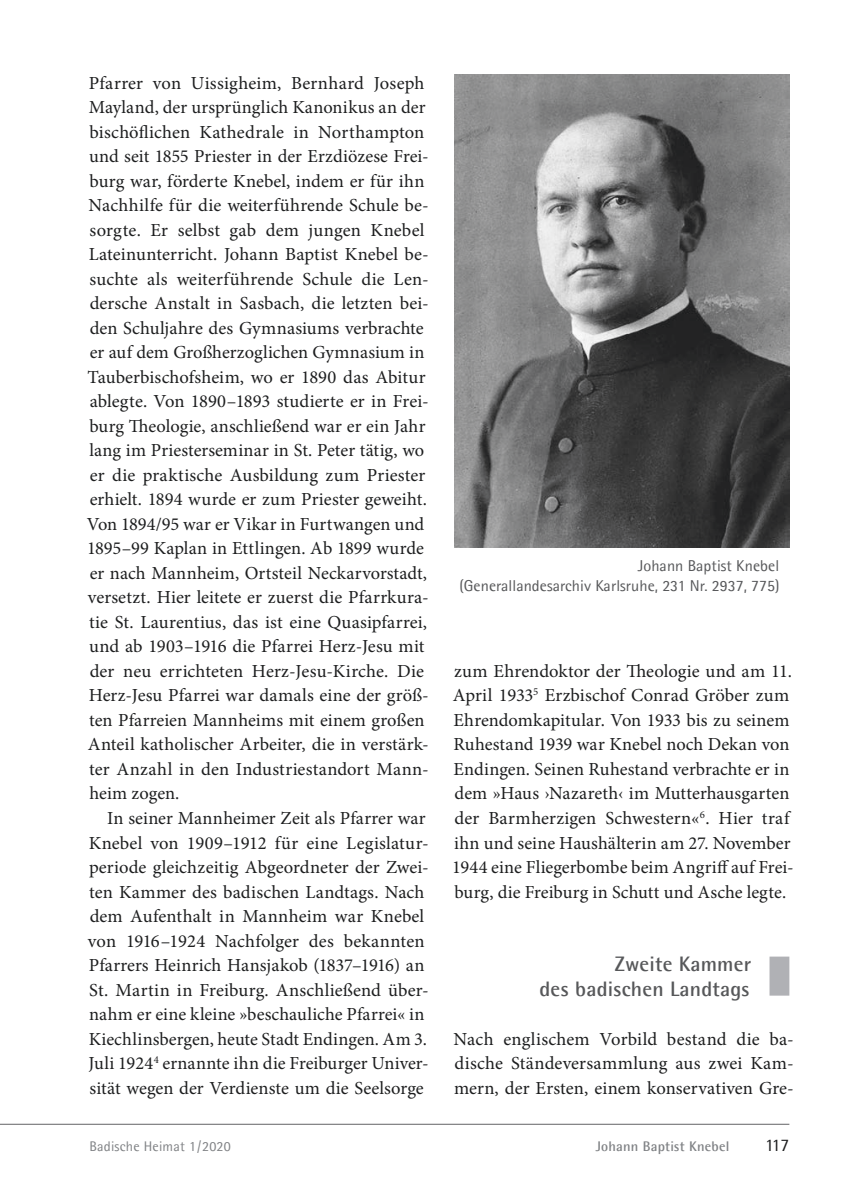
<style>
.page{position:relative;width:844px;height:1191px;background:#fff}
.page>*{position:absolute;margin:0;border:0;box-sizing:border-box;transform-origin:0 0}
.t1{font:700 21px/24.5px "Agfa Rotis Semisans";letter-spacing:.01em;color:#57585a;text-align:right}
.t2{font:18.38px/24.5px "Minion Pro";letter-spacing:.005em;color:#1d1e1f}
.t3{font:17.5px "Agfa Rotis Semisans";color:#1d1e1f}
.t4{font:15.75px/20.1px "Agfa Rotis Semisans";letter-spacing:.005em;color:#57585a;text-align:right}
.t5{font:14px "Agfa Rotis Semisans";letter-spacing:.015em;color:#808285}
.t6{font:700 14px "Agfa Rotis Semisans";letter-spacing:.015em;color:#808285}
</style>
<div class="page">
<hr style="left:0;top:1124px;width:789px;height:1px;background:#636366">
<div style="left:769px;top:956px;width:20px;height:39px;background:#b0b1b5"></div>
<img style="left:454px;top:74px;width:334px;height:473px">
<p class="t2" style="left:89px;top:72px;width:337px">Pfarrer von Uissigheim, Bernhard Joseph</p>
<p class="t2" style="left:89px;top:97px;width:338px">Mayland, der ursprünglich Kanonikus an der</p>
<p class="t2" style="left:89px;top:121px;width:336px">bischöflichen Kathedrale in Northampton</p>
<p class="t2" style="left:89px;top:146px;width:341px">und seit 1855 Priester in der Erzdiözese Frei-</p>
<p class="t2" style="left:89px;top:170px;width:336px">burg war, förderte Knebel, indem er für ihn</p>
<p class="t2" style="left:89px;top:195px;width:341px">Nachhilfe für die weiterführende Schule be-</p>
<p class="t2" style="left:90px;top:219px;width:336px">sorgte. Er selbst gab dem jungen Knebel</p>
<p class="t2" style="left:89px;top:244px;width:341px">Latein unterricht. Johann Baptist Knebel be-</p>
<p class="t2" style="left:90px;top:268px;width:340px">suchte als weiterführende Schule die Len-</p>
<p class="t2" style="left:90px;top:292px;width:340px">dersche Anstalt in Sasbach, die letzten bei-</p>
<p class="t2" style="left:90px;top:317px;width:335px">den Schuljahre des Gymnasiums verbrachte</p>
<p class="t2" style="left:90px;top:342px;width:336px">er auf dem Großherzoglichen Gymnasium in</p>
<p class="t2" style="left:87px;top:366px;width:339px">Tauberbischofsheim, wo er 1890 das Abitur</p>
<p class="t2" style="left:90px;top:391px;width:340px">ablegte. Von 1890–1893 studierte er in Frei-</p>
<p class="t2" style="left:89px;top:415px;width:337px">burg Theologie, anschließend war er ein Jahr</p>
<p class="t2" style="left:89px;top:440px;width:336px">lang im Priesterseminar in St. Peter tätig, wo</p>
<p class="t2" style="left:90px;top:464px;width:337px">er die praktische Ausbildung zum Priester</p>
<p class="t2" style="left:90px;top:489px;width:339px">erhielt. 1894 wurde er zum Priester geweiht.</p>
<p class="t2" style="left:87px;top:513px;width:339px">Von 1894/95 war er Vikar in Furtwangen und</p>
<p class="t2" style="left:87px;top:538px;width:338px">1895–99 Kaplan in Ettlingen. Ab 1899 wurde</p>
<p class="t2" style="left:90px;top:562px;width:339px">er nach Mannheim, Ortsteil Neckarvorstadt,</p>
<p class="t2" style="left:88px;top:587px;width:342px">versetzt. Hier leitete er zuerst die Pfarrkura-</p>
<p class="t2" style="left:89px;top:611px;width:339px">tie St. Laurentius, das ist eine Quasipfarrei,</p>
<p class="t2" style="left:89px;top:636px;width:337px">und ab 1903–1916 die Pfarrei Herz-Jesu mit</p>
<p class="t2" style="left:90px;top:660px;width:335px">der neu errichteten Herz-Jesu-Kirche. Die</p>
<p class="t2" style="left:89px;top:685px;width:341px">Herz-Jesu Pfarrei war damals eine der größ-</p>
<p class="t2" style="left:89px;top:709px;width:337px">ten Pfarreien Mannheims mit einem großen</p>
<p class="t2" style="left:88px;top:734px;width:342px">Anteil katholischer Arbeiter, die in verstärk-</p>
<p class="t2" style="left:89px;top:758px;width:341px">ter Anzahl in den Industriestandort Mann-</p>
<p class="t2" style="left:89px;top:783px;width:91px">heim zogen.</p>
<p class="t2" style="left:107px;top:807px;width:320px">In seiner Mannheimer Zeit als Pfarrer war</p>
<p class="t2" style="left:89px;top:832px;width:341px">Knebel von 1909–1912 für eine Legislatur-</p>
<p class="t2" style="left:89px;top:856px;width:341px">periode gleichzeitig Abgeordneter der Zwei-</p>
<p class="t2" style="left:89px;top:881px;width:337px">ten Kammer des badischen Landtags. Nach</p>
<p class="t2" style="left:90px;top:905px;width:336px">dem Aufenthalt in Mannheim war Knebel</p>
<p class="t2" style="left:88px;top:929px;width:338px">von 1916–1924 Nachfolger des bekannten</p>
<p class="t2" style="left:89px;top:954px;width:337px">Pfarrers Heinrich Hansjakob (1837–1916) an</p>
<p class="t2" style="left:89px;top:979px;width:341px">St. Martin in Freiburg. Anschließend über-</p>
<p class="t2" style="left:89px;top:1003px;width:337px">nahm er eine kleine »beschauliche Pfarrei« in</p>
<p class="t2" style="left:89px;top:1028px;width:340px">Kiechlinsbergen, heute Stadt Endingen. Am 3.</p>
<p class="t2" style="left:88px;top:1052px;width:341px">Juli 1924<sup>4</sup> ernannte ihn die Freiburger Univer-</p>
<p class="t2" style="left:90px;top:1077px;width:335px">sität wegen der Verdienste um die Seelsorge</p>
<p class="t4" style="left:459px;top:555px;width:321px">Johann Baptist Knebel<br>(Generallandesarchiv Karlsruhe, 231 Nr. 2937, 775)</p>
<p class="t2" style="left:452px;top:660px;width:343px">zum Ehrendoktor der Theologie und am 11.<br>April 1933<sup>5</sup> Erzbischof Conrad Gröber zum Ehrendomkapitular. Von 1933 bis zu seinem Ruhestand 1939 war Knebel noch Dekan von Endingen. Seinen Ruhestand verbrachte er in dem »Haus ›Nazareth‹ im Mutterhausgarten der Barmherzigen Schwestern«<sup>6</sup>. Hier traf ihn und seine Haushälterin am 27. November 1944 eine Fliegerbombe beim Angriff auf Frei&shy;burg, die Freiburg in Schutt und Asche legte.</p>
<p class="t1" style="left:539px;top:951px;width:213px">Zweite Kammer<br>des badischen Landtags</p>
<p class="t2" style="left:453px;top:1028px;width:341px;text-align:justify">Nach englischem Vorbild bestand die ba&shy;dische Ständeversammlung aus zwei Kam&shy;mern, der Ersten, einem konservativen Gre-</p>
<p class="t5" style="left:89px;top:1137px;width:143px">Badische Heimat 1 / 2020</p>
<p class="t6" style="left:595px;top:1137px;width:135px">Johann Baptist Knebel</p>
<p class="t3" style="left:764px;top:1134px;width:26px">117</p>
</div>
